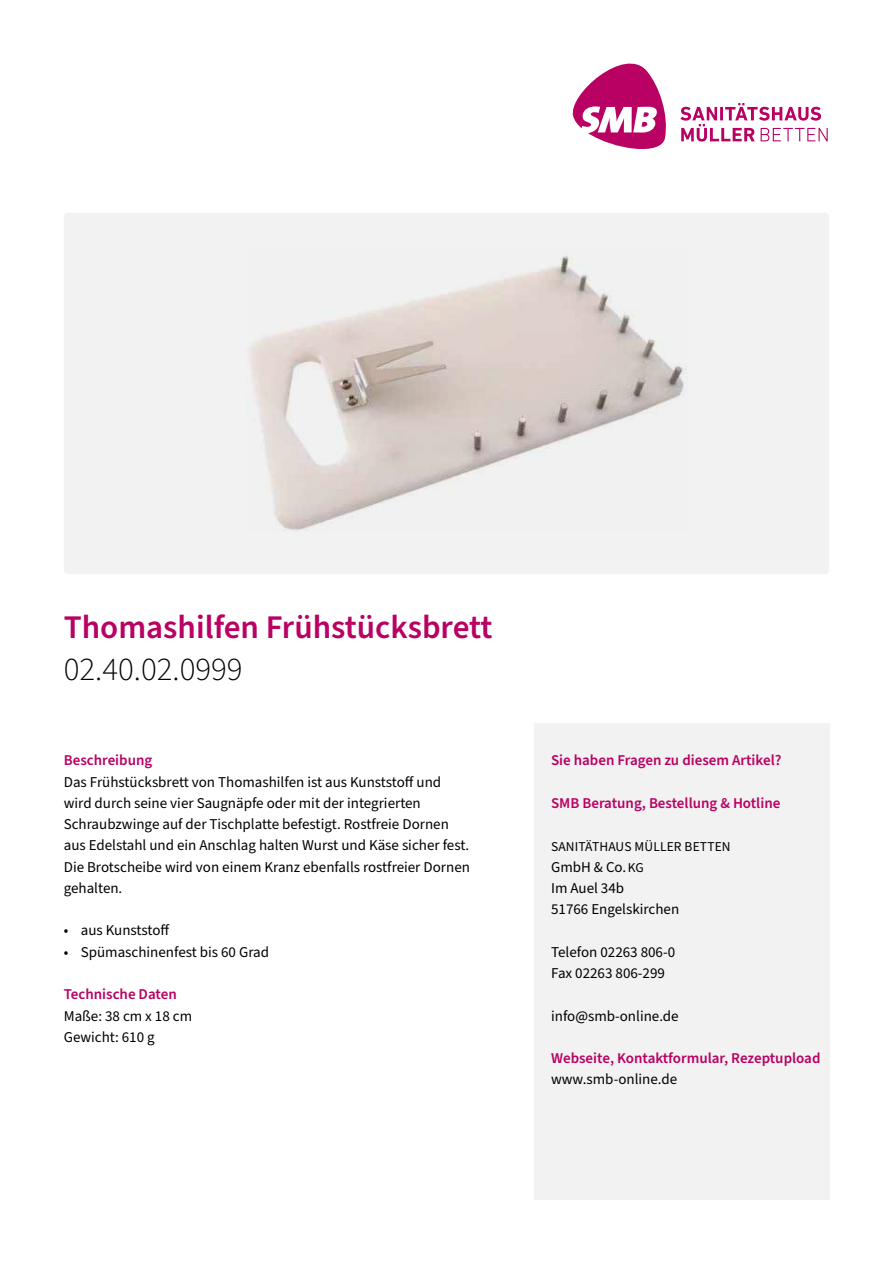
<style>
.page{position:relative;width:893px;height:1263px;background:#fff}
.page>*{position:absolute;margin:0;border:0;box-sizing:border-box;transform-origin:0 0}
.t1{font:600 33px "Source Sans Pro";color:#b90063}
.t2{font:300 33px "Source Sans Pro";color:#000}
.t3{font:15px/21.3px "Source Sans Pro";color:#000}
.t4{font:600 15px "Source Sans Pro";color:#b90063}
.t5{font:13.5px "Source Sans Pro";letter-spacing:.01em;color:#000}
.s1{font-size:13.5px}
</style>
<div class="page">
<div style="left:534px;top:723px;width:295px;height:476px;background:#f2f2f2"></div>
<svg style="left:572px;top:63px;width:94px;height:86px"></svg>
<svg style="left:680px;top:103px;width:148px;height:39px"></svg>
<div style="left:64px;top:213px;width:765px;height:361px;background:#f2f2f2;border-radius:4px"></div>
<img style="left:250px;top:256px;width:436px;height:274px">
<h1 class="t1" style="left:64px;top:605px;width:430px">Thomashilfen Frühstücksbrett</h1>
<h1 class="t2" style="left:64px;top:647px;width:180px">02.40.02.0999</h1>
<p class="t4" style="left:64px;top:750px;width:90px">Beschreibung</p>
<p class="t3" style="left:64px;top:771px;width:408px">Das Frühstücksbrett von Thomashilfen ist aus Kunststoff und wird durch seine vier Saugnäpfe oder mit der integrierten Schraubzwinge auf der Tischplatte befestigt. Rostfreie Dornen aus Edelstahl und ein Anschlag halten Wurst und Käse sicher fest.<br>Die Brotscheibe wird von einem Kranz ebenfalls rostfreier Dornen gehalten.</p>
<p class="t3" style="left:64px;top:920px;width:107px">• aus Kunststoff</p>
<p class="t3" style="left:64px;top:941px;width:207px">• Spümaschinenfest bis 60 Grad</p>
<p class="t4" style="left:64px;top:984px;width:114px">Technische Daten</p>
<p class="t3" style="left:64px;top:1005px;width:130px">Maße: 38 cm x 18 cm<br>Gewicht: 610 g</p>
<p class="t4" style="left:551px;top:750px;width:232px">Sie haben Fragen zu diesem Artikel?</p>
<p class="t4" style="left:551px;top:793px;width:231px">SMB Beratung, Bestellung &amp; Hotline</p>
<p class="t5" style="left:551px;top:837px;width:181px">SANITÄTHAUS MÜLLER BETTEN</p>
<p class="t3" style="left:551px;top:856px;width:130px">GmbH &amp; Co. <span class="s1">KG<br></span>Im Auel 34b<br>51766 Engelskirchen</p>
<p class="t3" style="left:551px;top:942px;width:126px">Telefon 02263 806-0<br>Fax 02263 806-299</p>
<p class="t3" style="left:551px;top:1005px;width:129px">info@smb-online.de</p>
<p class="t4" style="left:551px;top:1048px;width:271px">Webseite, Kontaktformular, Rezeptupload</p>
<p class="t3" style="left:551px;top:1069px;width:128px">www.smb-online.de</p>
</div>
